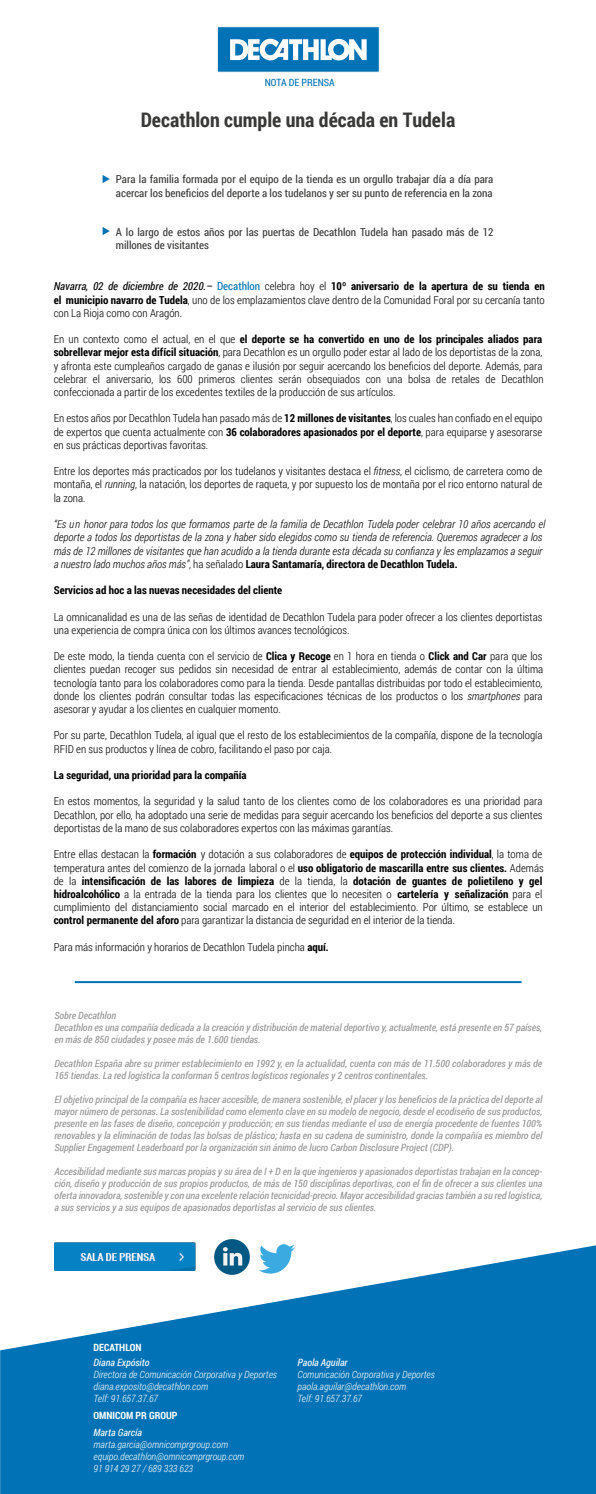
<style>
.page{position:relative;width:596px;height:1494px;background:#fff}
.page>*{position:absolute;margin:0;border:0;box-sizing:border-box;transform-origin:0 0}
.t1{font:700 20px "Roboto Condensed";color:#383837}
.t2{font:300 11px/13.2px "Roboto Condensed";color:#000;text-align:justify}
.t3{font:italic 300 11px/13.2px "Roboto Condensed";color:#000}
.t4{font:11px/13.2px "Roboto Condensed";color:#383837}
.t5{font:700 11px "Roboto Condensed";color:#000}
.t6{font:italic 10px/12px "Roboto Condensed";color:#939393}
.t7{font:italic 300 10px/12px "Roboto Condensed";color:#fff}
.t8{font:italic 10px "Roboto Condensed";color:#fff}
.t9{font:700 10px "Roboto Condensed";color:#fff}
.t10{font:10px "Roboto Condensed";color:#0072b5}
.s1{font-weight:400;font-style:italic}
.s2{font-weight:400;color:#0072b5}
.s3{font-weight:700}
.s4{font-style:italic}
.s5{font-style:normal}
.s6{font-weight:700;font-style:normal}
</style>
<div class="page">
<svg style="left:102px;top:175px;width:8px;height:8px"></svg>
<svg style="left:102px;top:227px;width:8px;height:8px"></svg>
<svg style="left:0;top:1245px;width:595px;height:248px;fill:#0072b5"></svg>
<hr style="left:75px;top:981px;width:446px;height:2px;background:#0072b5">
<svg style="left:259px;top:1244px;width:36px;height:29px"></svg>
<img style="left:214px;top:1239px;width:35px;height:35px">
<div style="left:217px;top:26px;width:162px;height:47px;background:#0072b5;border:1px solid #fff"></div>
<svg style="left:230px;top:39px;width:136px;height:21px"></svg>
<img style="left:50px;top:1242px;width:151px;height:33px">
<p class="t10" style="left:265px;top:75px;width:71px">NOTA DE PRENSA</p>
<h1 class="t1" style="left:141px;top:106px;width:316px">Decathlon cumple una década en Tudela</h1>
<p class="t4" style="left:116px;top:172px;width:378px">Para la familia formada por el equipo de la tienda es un orgullo trabajar día a día para acercar los beneficios del deporte a los tudelanos y ser su punto de referencia en la zona</p>
<p class="t4" style="left:116px;top:225px;width:379px">A lo largo de estos años por las puertas de Decathlon Tudela han pasado más de 12 millones de visitantes</p>
<p class="t2" style="left:54px;top:279px;width:492px"><span class="s1">Navarra, 02 de diciembre de 2020.–</span> <span class="s2">Decathlon</span> celebra hoy el <span class="s3">10º aniversario de la apertura de su tienda en el municipio navarro de Tudela</span>, uno de los emplazamientos clave dentro de la Comunidad Foral por su cercanía tanto con La Rioja como con Aragón.</p>
<p class="t2" style="left:54px;top:332px;width:491px">En un contexto como el actual, en el que <span class="s3">el deporte se ha convertido en uno de los principales aliados para sobrellevar mejor esta difícil situación</span>, para Decathlon es un orgullo poder estar al lado de los deportistas de la zona, y afronta este cumpleaños cargado de ganas e ilusión por seguir acercando los beneficios del deporte. Además, para celebrar el aniversario, los 600 primeros clientes serán obsequiados con una bolsa de retales de Decathlon confeccionada a partir de los excedentes textiles de la producción de sus artículos.</p>
<p class="t2" style="left:54px;top:411px;width:490px">En estos años por Decathlon Tudela han pasado más de <span class="s3">12 millones de visitantes</span>, los cuales han confiado en el equipo de expertos que cuenta actualmente con <span class="s3">36 colaboradores apasionados por el deporte</span>, para equiparse y asesorarse en sus prácticas deportivas favoritas.</p>
<p class="t2" style="left:54px;top:464px;width:490px">Entre los deportes más practicados por los tudelanos y visitantes destaca el <span class="s4">fitness</span>, el ciclismo, de carretera como de montaña, el <span class="s4">running</span>, la natación, los deportes de raqueta, y por supuesto los de montaña por el rico entorno natural de la zona.</p>
<p class="t3" style="left:54px;top:517px;width:492px">“Es un honor para todos los que formamos parte de la familia de Decathlon Tudela poder celebrar 10 años acercando el deporte a todos los deportistas de la zona y haber sido elegidos como su tienda de referencia. Queremos agradecer a los más de 12 millones de visitantes que han acudido a la tienda durante esta década su confianza y les emplazamos a seguir a nuestro lado muchos años más”<span class="s5">, ha señalado</span> <span class="s6">Laura Santamaría, directora de Decathlon Tudela.</span></p>
<p class="t5" style="left:54px;top:582px;width:230px">Servicios ad hoc a las nuevas necesidades del cliente</p>
<p class="t2" style="left:54px;top:609px;width:490px">La omnicanalidad es una de las señas de identidad de Decathlon Tudela para poder ofrecer a los clientes deportistas una experiencia de compra única con los últimos avances tecnológicos.</p>
<p class="t2" style="left:54px;top:649px;width:491px">De este modo, la tienda cuenta con el servicio de <span class="s3">Clica y Recoge</span> en 1 hora en tienda o <span class="s3">Click and Car</span> para que los clientes puedan recoger sus pedidos sin necesidad de entrar al establecimiento, además de contar con la última tecnología tanto para los colaboradores como para la tienda. Desde pantallas distribuidas por todo el establecimiento, donde los clientes podrán consultar todas las especificaciones técnicas de los productos o los <span class="s4">smartphones</span> para asesorar y ayudar a los clientes en cualquier momento.</p>
<p class="t2" style="left:54px;top:728px;width:490px">Por su parte, Decathlon Tudela, al igual que el resto de los establecimientos de la compañía, dispone de la tecnología<br>RFID en sus productos y línea de cobro, facilitando el paso por caja.</p>
<p class="t5" style="left:54px;top:767px;width:194px">La seguridad, una prioridad para la compañía</p>
<p class="t2" style="left:54px;top:794px;width:490px">En estos momentos, la seguridad y la salud tanto de los clientes como de los colaboradores es una prioridad para Decathlon, por ello, ha adoptado una serie de medidas para seguir acercando los beneficios del deporte a sus clientes deportistas de la mano de sus colaboradores expertos con las máximas garantías.</p>
<p class="t2" style="left:54px;top:847px;width:491px;text-align:left">Entre ellas destacan la <span class="s3">formación</span> y dotación a sus colaboradores de <span class="s3">equipos de protección individual</span>, la toma de temperatura antes del comienzo de la jornada laboral o el <span class="s3">uso obligatorio de mascarilla entre sus clientes.</span> Además de la <span class="s3">intensificación de las labores de limpieza</span> de la tienda, la <span class="s3">dotación de guantes de polietileno y gel hidroalcohólico</span> a la entrada de la tienda para los clientes que lo necesiten o <span class="s3">cartelería y señalización</span> para el cumplimiento del distanciamiento social marcado en el interior del establecimiento. Por último, se establece un <span class="s3">control permanente del aforo</span> para garantizar la distancia de seguridad en el interior de la tienda.</p>
<p class="t2" style="left:54px;top:939px;width:276px">Para más información y horarios de Decathlon Tudela pincha <span class="s3">aquí.</span></p>
<p class="t6" style="left:54px;top:1009px;width:489px">Sobre Decathlon<br>Decathlon es una compañía dedicada a la creación y distribución de material deportivo y, actualmente, está presente en 57 países, en más de 850 ciudades y posee más de 1.600 tiendas.</p>
<p class="t6" style="left:54px;top:1057px;width:489px">Decathlon España abre su primer establecimiento en 1992 y, en la actualidad, cuenta con más de 11.500 colaboradores y más de<br>165 tiendas. La red logística la conforman 5 centros logísticos regionales y 2 centros continentales.</p>
<p class="t6" style="left:54px;top:1093px;width:489px;text-align:justify">El objetivo principal de la compañía es hacer accesible, de manera sostenible, el placer y los beneficios de la práctica del deporte al mayor número de personas. La sostenibilidad como elemento clave en su modelo de negocio, desde el ecodiseño de sus productos, presente en las fases de diseño, concepción y producción; en sus tiendas mediante el uso de energía procedente de fuentes 100% renovables y la eliminación de todas las bolsas de plástico; hasta en su cadena de suministro, donde la compañía es miembro del Supplier Engagement Leaderboard por la organización sin ánimo de lucro Carbon Disclosure Project (CDP).</p>
<p class="t6" style="left:54px;top:1165px;width:489px;text-align:justify">Accesibilidad mediante sus marcas propias y su área de I + D en la que ingenieros y apasionados deportistas trabajan en la concep&shy;ción, diseño y producción de sus propios productos, de más de 150 disciplinas deportivas, con el fin de ofrecer a sus clientes una oferta innovadora, sostenible y con una excelente relación tecnicidad-precio. Mayor accesibilidad gracias también a su red logística, a sus servicios y a sus equipos de apasionados deportistas al servicio de sus clientes.</p>
<p class="t9" style="left:94px;top:1339px;width:49px">DECATHLON</p>
<p class="t8" style="left:93px;top:1355px;width:57px">Diana Expósito</p>
<p class="t7" style="left:93px;top:1367px;width:185px">Directora de Comunicación Corporativa y Deportes diana.exposito@decathlon.com<br>Telf: 91.657.37.67</p>
<p class="t9" style="left:93px;top:1408px;width:86px">OMNICOM PR GROUP</p>
<p class="t8" style="left:93px;top:1424px;width:50px">Marta García</p>
<p class="t7" style="left:93px;top:1437px;width:152px">marta.garcia@omnicomprgroup.com equipo.decathlon@omnicomprgroup.com<br>91 914 29 27 / 689 333 623</p>
<p class="t8" style="left:297px;top:1355px;width:52px">Paola Aguilar</p>
<p class="t7" style="left:297px;top:1367px;width:139px">Comunicación Corporativa y Deportes paola.aguilar@decathlon.com<br>Telf: 91.657.37.67</p>
</div>
